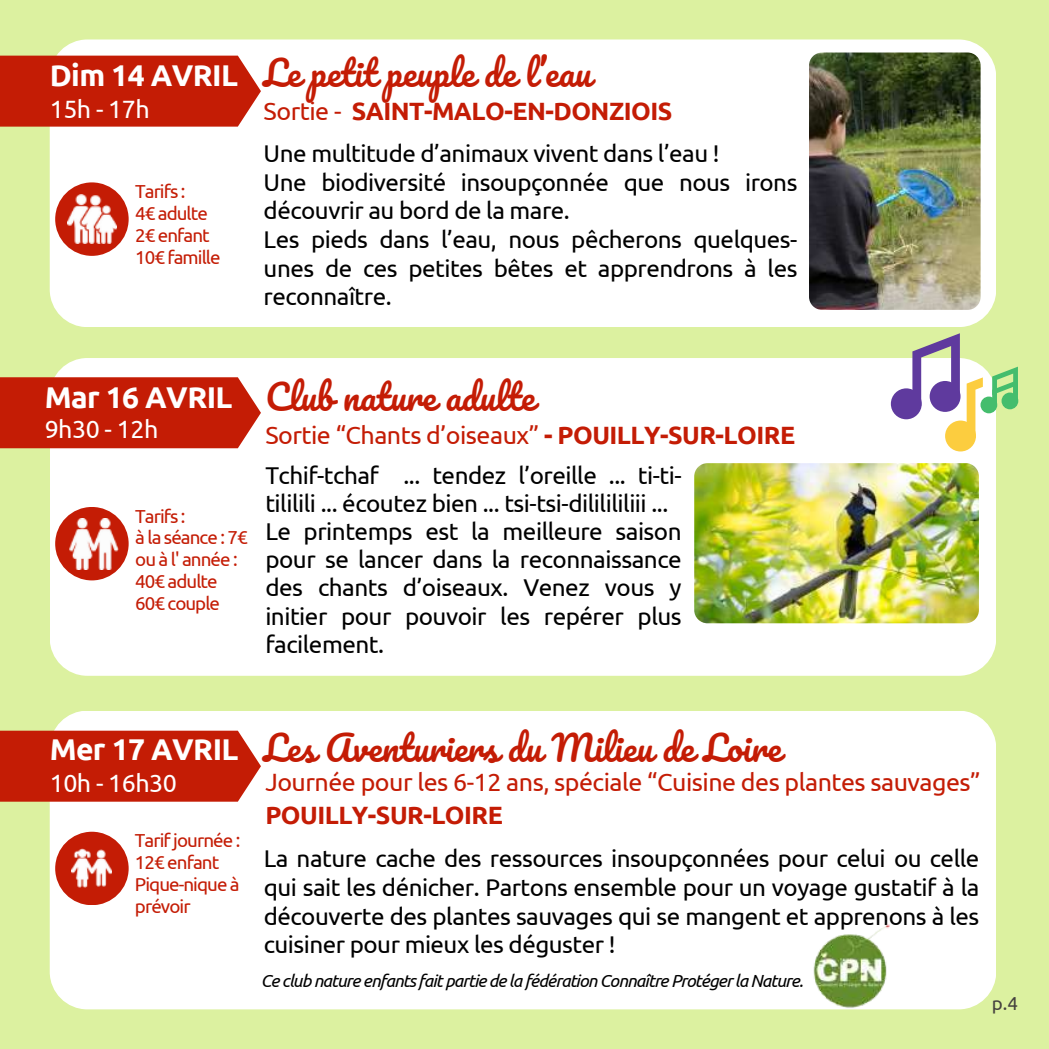
<style>
.page{position:relative;width:1049px;height:1049px;background:#fff}
.page>*{position:absolute;margin:0;border:0;box-sizing:border-box;transform-origin:0 0}
.t1{font:35px "Pacifico";color:#c41c05}
.t2{font:700 30px "Ubuntu";letter-spacing:-.02em;color:#fff}
.t3{font:25px "Ubuntu";letter-spacing:-.02em;color:#c41c05}
.t4{font:700 25px "Ubuntu";letter-spacing:-.02em;color:#c41c05}
.t5{font:25px "Ubuntu";letter-spacing:-.02em;color:#fff}
.t6{font:24.25px/28.8px "Ubuntu";letter-spacing:-.02em;color:#000}
.t7{font:18.75px/22px "Ubuntu";letter-spacing:-.05em;color:#c41c05}
.t8{font:18.75px "Ubuntu";color:#45413f}
.t9{font:italic 17.5px "Ubuntu";letter-spacing:-.05em;color:#000}
.s1{font-family:"Ubuntu";font-weight:700;font-size:30px;color:#fff}
.s2{font-weight:400}
.s3{font-weight:700}
</style>
<div class="page">
<div style="left:0;top:0;width:1048px;height:1048px;background:#dcf1a0"></div>
<div style="left:50px;top:39px;width:945px;height:288px;background:#fff;border-radius:38px"></div>
<div style="left:0;top:56px;width:261px;height:71px;background:#c41c05"></div>
<div style="left:50px;top:358px;width:945px;height:317px;background:#fff;border-radius:38px"></div>
<div style="left:0;top:377px;width:261px;height:71px;background:#c41c05"></div>
<div style="left:50px;top:710px;width:945px;height:299px;background:#fff;border-radius:38px"></div>
<div style="left:0;top:730px;width:261px;height:71px;background:#c41c05"></div>
<img style="left:813px;top:924px;width:77px;height:84px">
<img style="left:694px;top:463px;width:284px;height:160px;border-radius:13px">
<div style="left:55px;top:182px;width:74px;height:74px;background:#c41c05;border-radius:50%"></div>
<img style="left:67px;top:194px;width:49px;height:49px">
<div style="left:55px;top:507px;width:74px;height:73px;background:#c41c05;border-radius:50%"></div>
<img style="left:69px;top:518px;width:50px;height:51px">
<div style="left:55px;top:831px;width:74px;height:73px;background:#c41c05;border-radius:50%"></div>
<img style="left:72px;top:848px;width:39px;height:39px">
<img style="left:808px;top:52px;width:172px;height:258px;border-radius:13px">
<div style="left:890px;top:388px;width:31px;height:31px;background:#5f3a9e;border-radius:50%"></div>
<div style="left:929px;top:381px;width:31px;height:31px;background:#5f3a9e;border-radius:50%"></div>
<svg style="left:912px;top:333px;width:47px;height:72px"></svg>
<div style="left:980px;top:396px;width:16px;height:17px;background:#44bd6d;border-radius:50%"></div>
<div style="left:1001px;top:392px;width:16px;height:17px;background:#44bd6d;border-radius:50%"></div>
<svg style="left:991px;top:367px;width:26px;height:39px"></svg>
<div style="left:944px;top:420px;width:31px;height:31px;background:#fccd3f;border-radius:50%"></div>
<svg style="left:966px;top:377px;width:16px;height:61px"></svg>
<h1 class="t1" style="left:50px;top:54px;width:543px"><span class="s1">Dim 14 AVRIL</span> Le petit peuple de l’eau</h1>
<p class="t5" style="left:50px;top:94px;width:101px">15h - 17h</p>
<p class="t4" style="left:263px;top:96px;width:410px"><span class="s2">Sortie -</span> SAINT-MALO-EN-DONZIOIS</p>
<p class="t7" style="left:135px;top:180px;width:87px">Tarifs :<br>4€ adulte<br>2€ enfant<br>10€ famille</p>
<p class="t6" style="left:263px;top:139px;width:535px">Une multitude d’animaux vivent dans l’eau !<br>Une biodiversité insoupçonnée que nous irons découvrir au bord de la mare.<br>Les pieds dans l’eau, nous pêcherons quelques&shy;unes de ces petites bêtes et apprendrons à les reconnaître.</p>
<p class="t2" style="left:45px;top:379px;width:189px">Mar 16 AVRIL</p>
<p class="t5" style="left:45px;top:414px;width:115px">9h30 - 12h</p>
<p class="t7" style="left:135px;top:504px;width:114px">Tarifs :<br>à la séance : 7€ ou à l' année :<br>40€ adulte<br>60€ couple</p>
<h1 class="t1" style="left:265px;top:378px;width:271px">Club nature adulte</h1>
<p class="t3" style="left:265px;top:421px;width:531px">Sortie “Chants d’oiseaux” <span class="s3">- POUILLY-SUR-LOIRE</span></p>
<p class="t6" style="left:265px;top:460px;width:418px;line-height:28px">Tchif-tchaf ... tendez l’oreille ... ti-ti&shy;tililili ... écoutez bien ... tsi-tsi-dililililiii ...<br>Le printemps est la meilleure saison pour se lancer dans la reconnaissance des chants d’oiseaux. Venez vous y initier pour pouvoir les repérer plus facilement.</p>
<p class="t2" style="left:50px;top:732px;width:190px">Mer 17 AVRIL</p>
<p class="t5" style="left:50px;top:768px;width:129px">10h - 16h30</p>
<p class="t7" style="left:135px;top:829px;width:107px">Tarifjournée :<br>12€ enfant<br>Pique-nique à prévoir</p>
<h1 class="t1" style="left:263px;top:728px;width:519px">Les Aventuriers du Milieu de Loire</h1>
<p class="t3" style="left:265px;top:767px;width:716px">Journée pour les 6-12 ans, spéciale “Cuisine des plantes sauvages”</p>
<p class="t4" style="left:265px;top:800px;width:239px">POUILLY-SUR-LOIRE</p>
<p class="t6" style="left:263px;top:843px;width:717px;text-align:justify">La nature cache des ressources insoupçonnées pour celui ou celle qui sait les dénicher. Partons ensemble pour un voyage gustatif à la découverte des plantes sauvages qui se mangent et apprenons à les cuisiner pour mieux les déguster !</p>
<p class="t9" style="left:261px;top:970px;width:544px">Ce club nature enfants fait partie de la fédération Connaître Protéger la Nature.</p>
<p class="t8" style="left:991px;top:992px;width:28px">p.4</p>
</div>
